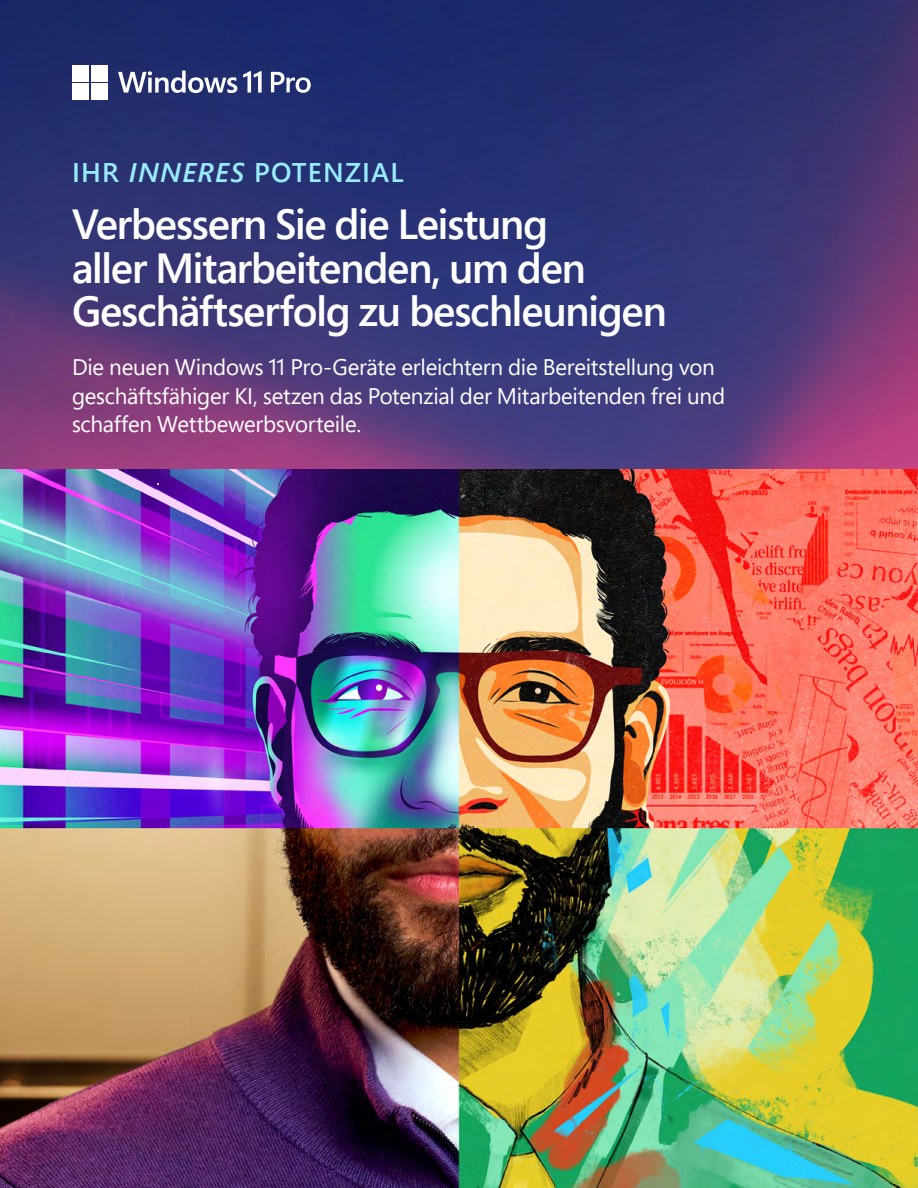
<style>
.page{position:relative;width:918px;height:1188px;background:#fff}
.page>*{position:absolute;margin:0;border:0;box-sizing:border-box;transform-origin:0 0}
.T1{font:600 42px/43.5px "Segoe Pro";letter-spacing:-.03em;color:#fff}
.Body2{font:600 27px "Segoe UI";letter-spacing:.045em;color:#98ecfe}
.T1-2{font:22.5px/28.5px "Segoe Pro";letter-spacing:-.01em;color:#fff}
.s1{font-style:italic}
</style>
<div class="page">
<img style="left:0;top:0;width:918px;height:1188px">
<svg style="left:271px;top:72px;width:40px;height:21px"></svg>
<svg style="left:118px;top:71px;width:119px;height:22px"></svg>
<div style="left:73px;top:65px;width:16px;height:16px;background:#fff"></div>
<div style="left:91px;top:65px;width:16px;height:16px;background:#fff"></div>
<div style="left:73px;top:83px;width:16px;height:17px;background:#fff"></div>
<div style="left:91px;top:83px;width:16px;height:17px;background:#fff"></div>
<svg style="left:243px;top:71px;width:19px;height:22px"></svg>
<p class="Body2" style="left:72px;top:147px;width:333px">IHR <span class="s1">INNERES</span> POTENZIAL</p>
<p class="T1" style="left:72px;top:202px;width:596px">Verbessern Sie die Leistung<br>aller Mitarbeitenden, um den<br>Geschäftserfolg zu beschleunigen</p>
<p class="T1-2" style="left:72px;top:353px;width:655px">Die neuen Windows 11 Pro-Geräte erleichtern die Bereitstellung von geschäftsfähiger KI, setzen das Potenzial der Mitarbeitenden frei und schaffen Wettbewerbsvorteile.</p>
</div>
